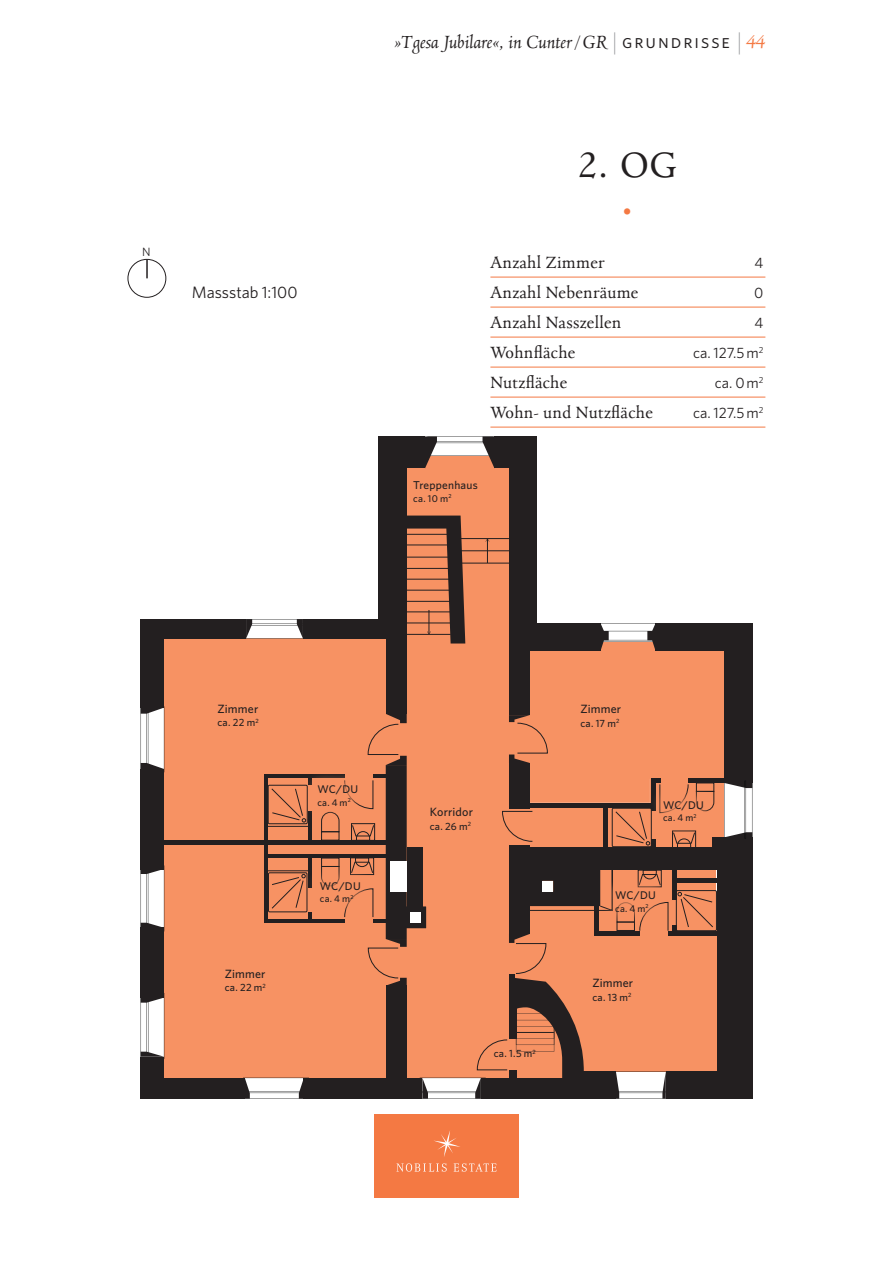
<style>
.page{position:relative;width:893px;height:1263px;background:#fff}
.page>*{position:absolute;margin:0;border:0;box-sizing:border-box;transform-origin:0 0}
.t1{font:40.5px "Manticore";color:#f47943}
.t2{font:39px "Manticore";color:#231f20}
.t3{font:italic 19.5px "Manticore";letter-spacing:-.005em;color:#231f20}
.t4{font:18px "Manticore";letter-spacing:.02em;color:#231f20}
.t5{font:16.5px "Whitney";color:#231f20}
.t6{font:15px "Whitney";color:#231f20}
.t7{font:500 12px "Whitney";letter-spacing:.015em;color:#231f20}
.t8{font:12px "Whitney";color:#231f20}
.t9{font:500 11.4px "Whitney";letter-spacing:.02em;color:#231f20}
.t10{font:500 11.1px "Whitney";letter-spacing:.01em;color:#231f20}
.t11{font:500 10.5px "Whitney";letter-spacing:.02em;color:#231f20}
.t12{font:500 10.05px "Whitney";color:#231f20}
.t13{font:500 9.75px "Whitney";letter-spacing:.025em;color:#231f20}
.s1{font-style:normal;color:#939598}
.s2{font-family:"Whitney Book SC";font-style:normal}
.s3{color:#f47943}
</style>
<div class="page">
<div style="left:147px;top:839px;width:256px;height:252px;background:#f79263"></div>
<div style="left:147px;top:620px;width:256px;height:219px;background:#f79263"></div>
<div style="left:403px;top:441px;width:109px;height:649px;background:#f79263"></div>
<div style="left:128px;top:259px;width:38px;height:39px;border:1px solid #231f20;border-radius:50%"></div>
<svg style="left:146px;top:259px;width:2px;height:19px"></svg>
<div style="left:378px;top:436px;width:29px;height:202px;background:#231f20"></div>
<div style="left:303px;top:619px;width:79px;height:19px;background:#231f20"></div>
<div style="left:141px;top:619px;width:105px;height:19px;background:#231f20"></div>
<div style="left:141px;top:629px;width:23px;height:78px;background:#231f20"></div>
<div style="left:141px;top:769px;width:23px;height:100px;background:#231f20"></div>
<div style="left:141px;top:927px;width:23px;height:70px;background:#231f20"></div>
<div style="left:141px;top:1057px;width:23px;height:42px;background:#231f20"></div>
<div style="left:158px;top:1078px;width:87px;height:21px;background:#231f20"></div>
<div style="left:304px;top:1078px;width:118px;height:21px;background:#231f20"></div>
<div style="left:162px;top:840px;width:225px;height:5px;background:#231f20"></div>
<hr style="left:264px;top:774px;width:4px;height:149px;background:#231f20">
<hr style="left:308px;top:811px;width:4px;height:30px;background:#231f20">
<hr style="left:308px;top:854px;width:4px;height:34px;background:#231f20">
<hr style="left:267px;top:854px;width:120px;height:4px;background:#231f20">
<hr style="left:267px;top:774px;width:78px;height:4px;background:#231f20">
<hr style="left:267px;top:919px;width:78px;height:4px;background:#231f20">
<hr style="left:308px;top:912px;width:4px;height:11px;background:#231f20">
<svg style="left:246px;top:619px;width:57px;height:19px"></svg>
<svg style="left:141px;top:707px;width:23px;height:62px"></svg>
<svg style="left:141px;top:869px;width:23px;height:58px"></svg>
<svg style="left:141px;top:997px;width:23px;height:60px"></svg>
<svg style="left:245px;top:1078px;width:59px;height:21px"></svg>
<div style="left:509px;top:436px;width:27px;height:197px;background:#231f20"></div>
<div style="left:268px;top:785px;width:39px;height:39px;border:1px solid #231f20"></div>
<svg style="left:271px;top:788px;width:35px;height:34px"></svg>
<div style="left:268px;top:873px;width:39px;height:39px;border:1px solid #231f20"></div>
<svg style="left:272px;top:874px;width:33px;height:35px"></svg>
<hr style="left:267px;top:870px;width:43px;height:1px;background:#231f20">
<hr style="left:267px;top:826px;width:42px;height:1px;background:#231f20">
<div style="left:494px;top:436px;width:21px;height:32px;background:#231f20"></div>
<div style="left:404px;top:436px;width:21px;height:32px;background:#231f20"></div>
<svg style="left:425px;top:436px;width:69px;height:32px"></svg>
<svg style="left:321px;top:515px;width:431px;height:584px"></svg>
<hr style="left:744px;top:781px;width:2px;height:58px;background:#030505">
<div style="left:410px;top:912px;width:11px;height:11px;background:#fff"></div>
<div style="left:390px;top:861px;width:17px;height:30px;background:#fff"></div>
<div style="left:542px;top:881px;width:11px;height:11px;background:#fff"></div>
<hr style="left:490px;top:277px;width:275px;height:1px;background:#f47943">
<hr style="left:490px;top:307px;width:275px;height:1px;background:#f47943">
<hr style="left:490px;top:337px;width:275px;height:1px;background:#f47943">
<hr style="left:490px;top:367px;width:275px;height:1px;background:#f47943">
<hr style="left:490px;top:397px;width:275px;height:1px;background:#f47943">
<hr style="left:490px;top:427px;width:275px;height:1px;background:#f47943">
<div style="left:307px;top:868px;width:67px;height:48px;background:#f79263"></div>
<div style="left:602px;top:878px;width:67px;height:47px;background:#f79263"></div>
<div style="left:304px;top:772px;width:67px;height:47px;background:#f79263"></div>
<div style="left:650px;top:787px;width:67px;height:48px;background:#f79263;opacity:.75"></div>
<div style="left:374px;top:1114px;width:145px;height:83px;background:#f47943"></div>
<svg style="left:396px;top:1163px;width:51px;height:9px"></svg>
<svg style="left:454px;top:1163px;width:42px;height:9px"></svg>
<svg style="left:434px;top:1131px;width:26px;height:26px"></svg>
<p class="t8" style="left:142px;top:245px;width:10px">N</p>
<p class="t5" style="left:192px;top:282px;width:107px">Massstab 1:100</p>
<p class="t3" style="left:394px;top:30px;width:373px">»Tgesa Jubilare«, in Cunter/GR <span class="s1">|</span> <span class="s2">grundrisse</span> <span class="s1">|</span> <span class="s3">44</span></p>
<h2 class="t2" style="left:577px;top:142px;width:101px">2. OG</h2>
<h1 class="t1" style="left:622px;top:187px;width:12px">•</h1>
<p class="t4" style="left:490px;top:252px;width:116px">Anzahl Zimmer</p>
<p class="t6" style="left:754px;top:254px;width:10px">4</p>
<p class="t4" style="left:490px;top:282px;width:149px">Anzahl Nebenräume</p>
<p class="t6" style="left:754px;top:284px;width:11px">0</p>
<p class="t4" style="left:490px;top:312px;width:132px">Anzahl Nasszellen</p>
<p class="t6" style="left:754px;top:314px;width:10px">4</p>
<p class="t4" style="left:490px;top:342px;width:86px">Wohnfläche</p>
<p class="t6" style="left:693px;top:344px;width:72px">ca. 127.5m<sup>2</sup></p>
<p class="t4" style="left:490px;top:372px;width:78px">Nutzfläche</p>
<p class="t6" style="left:715px;top:374px;width:50px">ca. 0m<sup>2</sup></p>
<p class="t4" style="left:490px;top:402px;width:164px">Wohn- und Nutzfläche</p>
<p class="t6" style="left:693px;top:404px;width:72px">ca. 127.5m<sup>2</sup></p>
<p class="t9" style="left:413px;top:478px;width:66px">Treppenhaus</p>
<p class="t12" style="left:413px;top:492px;width:40px">ca. 10 m<sup>2</sup></p>
<p class="t7" style="left:217px;top:701px;width:42px">Zimmer</p>
<p class="t11" style="left:217px;top:716px;width:43px">ca. 22 m<sup>2</sup></p>
<p class="t7" style="left:225px;top:966px;width:42px">Zimmer</p>
<p class="t11" style="left:225px;top:981px;width:43px">ca. 22 m<sup>2</sup></p>
<p class="t7" style="left:580px;top:702px;width:42px">Zimmer</p>
<p class="t11" style="left:580px;top:717px;width:41px">ca. 17 m<sup>2</sup></p>
<p class="t10" style="left:317px;top:782px;width:42px">WC/DU</p>
<p class="t13" style="left:317px;top:796px;width:35px">ca. 4 m<sup>2</sup></p>
<p class="t10" style="left:663px;top:798px;width:42px">WC/DU</p>
<p class="t13" style="left:663px;top:812px;width:35px">ca. 4 m<sup>2</sup></p>
<p class="t7" style="left:430px;top:805px;width:45px">Korridor</p>
<p class="t11" style="left:430px;top:820px;width:43px">ca. 26 m<sup>2</sup></p>
<p class="t10" style="left:320px;top:879px;width:42px">WC/DU</p>
<p class="t13" style="left:320px;top:893px;width:35px">ca. 4 m<sup>2</sup></p>
<p class="t10" style="left:615px;top:888px;width:42px">WC/DU</p>
<p class="t13" style="left:615px;top:902px;width:35px">ca. 4 m<sup>2</sup></p>
<p class="t11" style="left:494px;top:1047px;width:44px">ca. 1.5 m<sup>2</sup></p>
<p class="t7" style="left:592px;top:976px;width:42px">Zimmer</p>
<p class="t11" style="left:592px;top:991px;width:41px">ca. 13 m<sup>2</sup></p>
</div>
